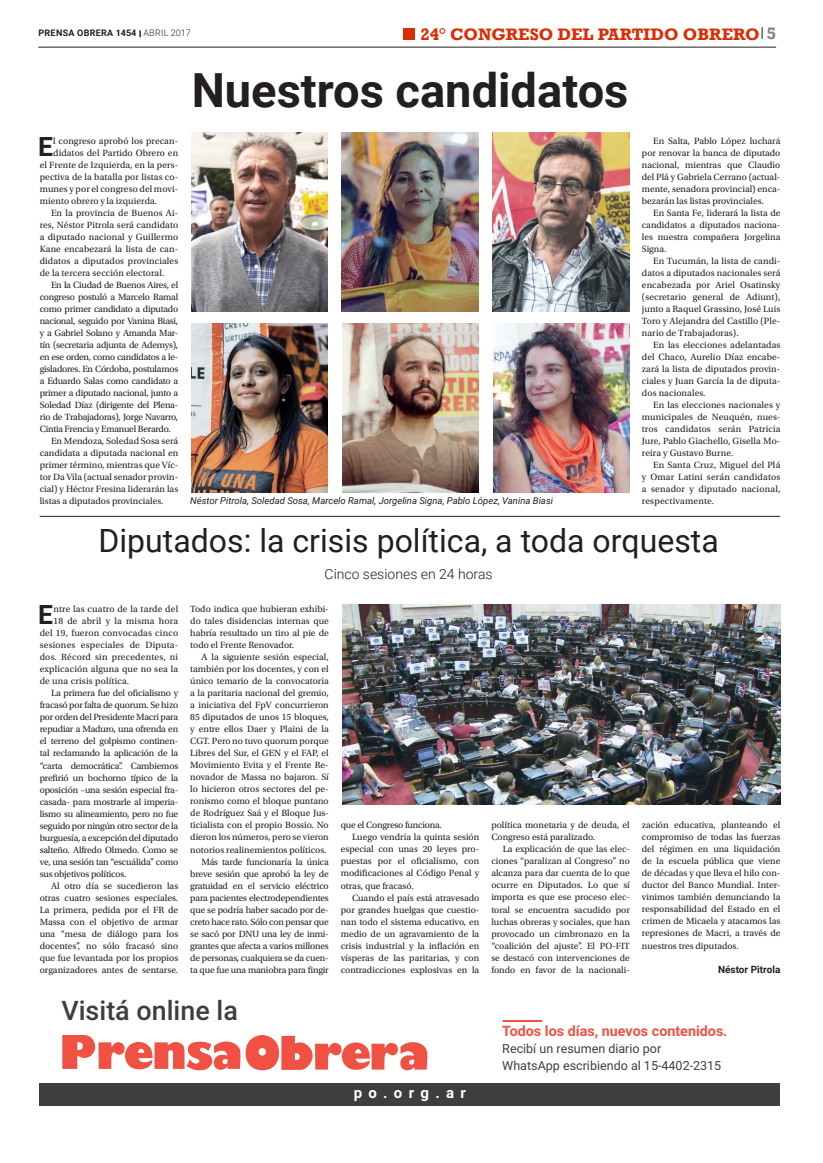
<style>
.page{position:relative;width:823px;height:1163px;background:#fff}
.page>*{position:absolute;margin:0;border:0;box-sizing:border-box;transform-origin:0 0}
.TITULO_2_Roboto_bold{font:700 47px "Roboto";color:#231f20}
.TITULO_1__Roboto_Reg{font:32px "Roboto";color:#231f20}
.t1{font:500 26.8px "Roboto";color:#3e3e3f}
.TEXTO_NOTAS{font:700 26.4px "Roboto";color:#231f20}
.NOTA_Capitular_3_OK{font:700 26.4px "Roboto";color:#231f20}
.t2{font:700 17px "Rockwell";color:#de2b00}
.t3{font:700 15px "Roboto";letter-spacing:.42em;color:#fff}
.t4{font:700 14.3px "Roboto";color:#f05143}
.BAJADA__roboto_light{font:300 14px "Roboto";color:#231f20}
.t5{font:12.5px/16.8px "Roboto";color:#3e3e3f}
.TEXTO_NOTAS-2{font:700 10px "Roboto";color:#231f20}
.TEXTO_NOTAS-3{font:9.5px/12px "Utopia Std";color:#231f20;text-align:justify}
.NOTA_Capitular_3_OK-2{font:9.5px "Utopia Std";letter-spacing:.02em;color:#231f20}
.Epigrafe{font:italic 9.5px "Roboto";color:#231f20}
.TEXTO_NOTAS-4{font:9.5px "Utopia Std";letter-spacing:-.02em;color:#231f20}
.t6{font:700 9px "Roboto";letter-spacing:.035em;color:#231f20}
.s1{font-weight:300}
.s2{color:#808285}
</style>
<div class="page">
<div style="left:403px;top:28px;width:11px;height:12px;background:#de2b00"></div>
<svg style="left:761px;top:27px;width:1px;height:12px"></svg>
<hr style="left:38px;top:47px;width:737px;height:1px;background:#231f20">
<img style="left:341px;top:132px;width:137px;height:180px">
<img style="left:342px;top:324px;width:136px;height:168px">
<img style="left:191px;top:132px;width:136px;height:180px">
<img style="left:191px;top:324px;width:136px;height:168px">
<img style="left:492px;top:132px;width:137px;height:180px">
<img style="left:493px;top:324px;width:136px;height:168px">
<img style="left:342px;top:604px;width:437px;height:200px">
<svg style="left:62px;top:1035px;width:366px;height:35px"></svg>
<div style="left:40px;top:1083px;width:739px;height:22px;background:#3e3e3f"></div>
<hr style="left:502px;top:1019px;width:40px;height:2px;background:#f05143">
<hr style="left:40px;top:516px;width:739px;height:1px;background:#231f20">
<p class="t6" style="left:38px;top:27px;width:154px">PRENSA OBRERA 1454 <span class="s1">ABRIL 2017</span></p>
<h3 class="t2" style="left:420px;top:24px;width:357px">24° CONGRESO DEL PARTIDO OBRERO <span class="s2">5</span></h3>
<p class="TEXTO_NOTAS" style="left:38px;top:128px;width:16px">E</p>
<p class="TEXTO_NOTAS-3" style="left:53px;top:135px;width:126px">l congreso aprobó los precan-</p>
<p class="TEXTO_NOTAS-3" style="left:53px;top:147px;width:126px">didatos del Partido Obrero en</p>
<p class="TEXTO_NOTAS-3" style="left:40px;top:159px;width:140px">el Frente de Izquierda, en la pers-</p>
<p class="TEXTO_NOTAS-3" style="left:40px;top:171px;width:140px">pectiva de la batalla por listas co-</p>
<p class="TEXTO_NOTAS-3" style="left:40px;top:183px;width:140px">munes y por el congreso del movi-</p>
<p class="TEXTO_NOTAS-3" style="left:40px;top:195px;width:119px">miento obrero y la izquierda.</p>
<p class="TEXTO_NOTAS-3" style="left:40px;top:207px;width:140px;text-indent:11px">En la provincia de Buenos Ai&shy;res, Néstor Pitrola será candidato a diputado nacional y Guillermo Kane encabezará la lista de can&shy;didatos a diputados provinciales de la tercera sección electoral.</p>
<p class="TEXTO_NOTAS-3" style="left:40px;top:279px;width:140px;text-indent:11px">En la Ciudad de Buenos Aires, el congreso postuló a Marcelo Ramal como primer candidato a diputado nacional, seguido por Vanina Biasi, y a Gabriel Solano y Amanda Mar&shy;tín (secretaria adjunta de Ademys), en ese orden, como candidatos a le&shy;gisladores. En Córdoba, postulamos a Eduardo Salas como candidato a primer a diputado nacional, junto a Soledad Díaz (dirigente del Plena&shy;rio de Trabajadoras), Jorge Navarro, Cintia Frencia y Emanuel Berardo.</p>
<p class="TEXTO_NOTAS-3" style="left:40px;top:435px;width:140px;text-indent:11px">En Mendoza, Soledad Sosa será candidata a diputada nacional en primer término, mientras que Víc&shy;tor Da Vila (actual senador provin&shy;cial) y Héctor Fresina liderarán las listas a diputados provinciales.</p>
<p class="TITULO_2_Roboto_bold" style="left:191px;top:57px;width:438px">Nuestros candidatos</p>
<p class="Epigrafe" style="left:190px;top:494px;width:364px">Néstor Pitrola, Soledad Sosa, Marcelo Ramal, Jorgelina Signa, Pablo López, Vanina Biasi</p>
<p class="TEXTO_NOTAS-3" style="left:641px;top:135px;width:140px;text-indent:11px">En Salta, Pablo López luchará por renovar la banca de diputado nacional, mientras que Claudio del Plá y Gabriela Cerrano (actual&shy;mente, senadora provincial) enca&shy;bezarán las listas provinciales.</p>
<p class="TEXTO_NOTAS-3" style="left:641px;top:207px;width:140px;text-indent:11px">En Santa Fe, liderará la lista de candidatos a diputados naciona&shy;les nuestra compañera Jorgelina Signa.</p>
<p class="TEXTO_NOTAS-3" style="left:641px;top:255px;width:140px;text-indent:11px">En Tucumán, la lista de candi&shy;datos a diputados nacionales será encabezada por Ariel Osatinsky (secretario general de Adiunt), junto a Raquel Grassino, José Luis Toro y Alejandra del Castillo (Ple&shy;nario de Trabajadoras).</p>
<p class="TEXTO_NOTAS-3" style="left:641px;top:339px;width:140px;text-indent:11px">En las elecciones adelantadas del Chaco, Aurelio Díaz encabe&shy;zará la lista de diputados provin&shy;ciales y Juan García la de diputa&shy;dos nacionales.</p>
<p class="TEXTO_NOTAS-3" style="left:641px;top:399px;width:140px;text-indent:11px">En las elecciones nacionales y municipales de Neuquén, nues&shy;tros candidatos serán Patricia Jure, Pablo Giachello, Gisella Mo&shy;reira y Gustavo Burne.</p>
<p class="TEXTO_NOTAS-3" style="left:641px;top:459px;width:140px;text-indent:11px">En Santa Cruz, Miguel del Plá y Omar Latini serán candidatos a senador y diputado nacional, respectivamente.</p>
<p class="TITULO_1__Roboto_Reg" style="left:98px;top:518px;width:621px">Diputados: la crisis política, a toda orquesta</p>
<p class="BAJADA__roboto_light" style="left:324px;top:564px;width:169px">Cinco sesiones en 24 horas</p>
<p class="NOTA_Capitular_3_OK" style="left:38px;top:596px;width:16px">E</p>
<p class="NOTA_Capitular_3_OK-2" style="left:53px;top:604px;width:126px">ntre las cuatro de la tarde del</p>
<p class="NOTA_Capitular_3_OK-2" style="left:53px;top:616px;width:126px">18 de abril y la misma hora</p>
<p class="NOTA_Capitular_3_OK-2" style="left:40px;top:628px;width:140px">del 19, fueron convocadas cinco</p>
<p class="NOTA_Capitular_3_OK-2" style="left:40px;top:640px;width:140px">sesiones especiales de Diputa-</p>
<p class="NOTA_Capitular_3_OK-2" style="left:40px;top:652px;width:140px">dos. Récord sin precedentes, ni</p>
<p class="NOTA_Capitular_3_OK-2" style="left:40px;top:664px;width:140px">explicación alguna que no sea la</p>
<p class="NOTA_Capitular_3_OK-2" style="left:40px;top:676px;width:91px">de una crisis política.</p>
<p class="TEXTO_NOTAS-3" style="left:40px;top:687px;width:140px;text-indent:11px">La primera fue del oficialismo y fracasó por falta de quorum. Se hizo por orden del Presidente Macri para repudiar a Maduro, una ofrenda en el terreno del golpismo continen&shy;tal reclamando la aplicación de la “carta democrática”. Cambiemos prefirió un bochorno típico de la oposición –una sesión especial fra&shy;casada- para mostrarle al imperia&shy;lismo su alineamiento, pero no fue seguido por ningún otro sector de la burguesía, a excepción del diputado salteño. Alfredo Olmedo. Como se ve, una sesión tan “escuálida” como sus objetivos políticos.</p>
<p class="TEXTO_NOTAS-3" style="left:40px;top:879px;width:140px;text-indent:11px">Al otro día se sucedieron las otras cuatro sesiones especiales.<br>La primera, pedida por el FR de Massa con el objetivo de armar una “mesa de diálogo para los docentes”, no sólo fracasó sino que fue levantada por los propios organizadores antes de sentarse.</p>
<p class="TEXTO_NOTAS-3" style="left:190px;top:603px;width:140px">Todo indica que hubieran exhibi&shy;do tales disidencias internas que habría resultado un tiro al pie de todo el Frente Renovador.</p>
<p class="TEXTO_NOTAS-3" style="left:190px;top:651px;width:140px;text-indent:11px">A la siguiente sesión especial, también por los docentes, y con el único temario de la convocatoria a la paritaria nacional del gremio, a iniciativa del FpV concurrieron 85 diputados de unos 15 bloques, y entre ellos Daer y Plaini de la CGT. Pero no tuvo quorum porque Libres del Sur, el GEN y el FAP, el Movimiento Evita y el Frente Re&shy;novador de Massa no bajaron. Sí lo hicieron otros sectores del pe&shy;ronismo como el bloque puntano de Rodríguez Saá y el Bloque Jus&shy;ticialista con el propio Bossio. No dieron los números, pero se vieron notorios realinemientos políticos.</p>
<p class="TEXTO_NOTAS-3" style="left:190px;top:855px;width:140px;text-indent:11px">Más tarde funcionaría la única breve sesión que aprobó la ley de gratuidad en el servicio eléctrico para pacientes electrodependientes que se podría haber sacado por de&shy;creto hace rato. Sólo con pensar que se sacó por DNU una ley de inmi&shy;grantes que afecta a varios millones de personas, cualquiera se da cuen&shy;ta que fue una maniobra para fingir</p>
<p class="t1" style="left:61px;top:992px;width:178px">Visitá online la</p>
<p class="TEXTO_NOTAS-4" style="left:340px;top:820px;width:102px">que el Congreso funciona.</p>
<p class="TEXTO_NOTAS-3" style="left:340px;top:831px;width:140px;text-indent:11px">Luego vendría la quinta sesión especial con unas 20 leyes pro&shy;puestas por el oficialismo, con modificaciones al Código Penal y otras, que fracasó.</p>
<p class="TEXTO_NOTAS-3" style="left:340px;top:891px;width:140px;text-indent:11px">Cuando el país está atravesado por grandes huelgas que cuestio&shy;nan todo el sistema educativo, en medio de un agravamiento de la crisis industrial y la inflación en vísperas de las paritarias, y con contradicciones explosivas en la</p>
<p class="t3" style="left:353px;top:1086px;width:113px">po.org.ar</p>
<p class="TEXTO_NOTAS-3" style="left:491px;top:819px;width:140px">política monetaria y de deuda, el<br>Congreso está paralizado.</p>
<p class="TEXTO_NOTAS-3" style="left:491px;top:843px;width:140px;text-indent:11px">La explicación de que las elec&shy;ciones “paralizan al Congreso” no alcanza para dar cuenta de lo que ocurre en Diputados. Lo que sí importa es que ese proceso elec&shy;toral se encuentra sacudido por luchas obreras y sociales, que han provocado un cimbronazo en la “coalición del ajuste”. El PO-FIT se destacó con intervenciones de fondo en favor de la nacionali-</p>
<p class="TEXTO_NOTAS-3" style="left:641px;top:819px;width:140px">zación educativa, planteando el compromiso de todas las fuerzas del régimen en una liquidación de la escuela pública que viene de décadas y que lleva el hilo con&shy;ductor del Banco Mundial. Inter&shy;vinimos también denunciando la responsabilidad del Estado en el crimen de Micaela y atacamos las represiones de Macri, a través de nuestros tres diputados.</p>
<p class="TEXTO_NOTAS-2" style="left:717px;top:961px;width:64px">Néstor Pitrola</p>
<p class="t4" style="left:502px;top:1025px;width:226px">Todos los días, nuevos contenidos.</p>
<p class="t5" style="left:502px;top:1041px;width:220px">Recibí un resumen diario por<br>WhatsApp escribiendo al 15-4402-2315</p>
</div>
